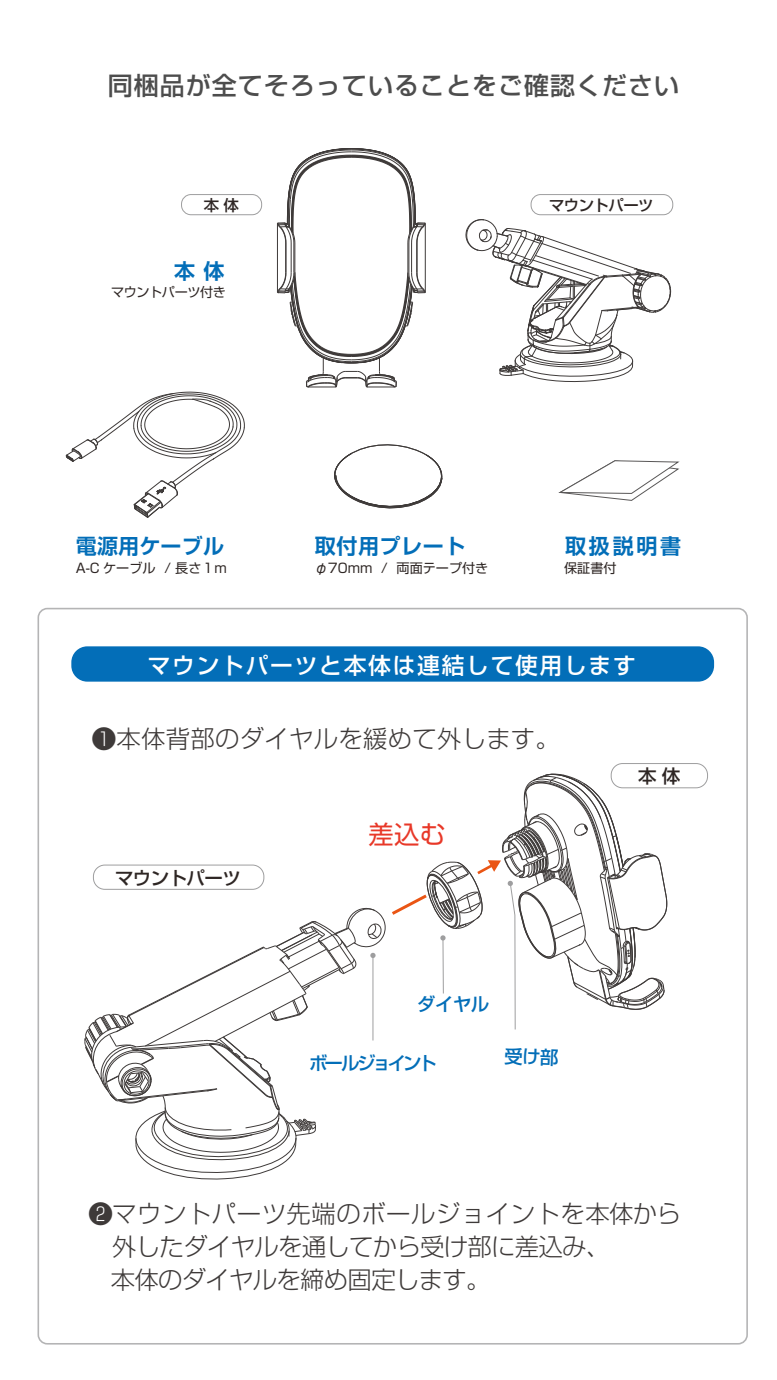
<style>
.page{position:relative;width:777px;height:1380px;background:#fff}
.page>*{position:absolute;margin:0;border:0;box-sizing:border-box;transform-origin:0 0}
.t1{font:25.19px "Shin Go Pro";color:#e83828}
.t2{font:500 25px "Shin Go Pro";letter-spacing:.04em;color:#4d4d4d}
.t3{font:300 24.38px "Shin Go Pro";letter-spacing:-.03em;color:#3e3a39}
.t4{font:300 24.38px "Shin Go Pro";letter-spacing:.02em;color:#3e3a39}
.t5{font:300 24.38px "Shin Go Pro";letter-spacing:.01em;color:#3e3a39}
.t6{font:500 22.62px "Shin Go Pro";letter-spacing:.08em;color:#fff}
.t7{font:700 20.94px "Shin Go Pro De";letter-spacing:.03em;color:#036eb8}
.t8{font:700 20.94px "Shin Go Pro De";letter-spacing:.01em;color:#036eb8}
.t9{font:500 18.44px "Shin Go Pro";letter-spacing:-.03em;color:#2e2624}
.t10{font:500 18.38px "Shin Go Pro";letter-spacing:-.17em;color:#036eb8}
.t11{font:500 18.38px "Shin Go Pro";letter-spacing:-.145em;color:#036eb8}
.t12{font:500 15.31px "Shin Go Pro";letter-spacing:-.03em;color:#2e2624}
.t13{font:13.12px "Shin Go Pro";color:#2e2624}
.t14{font:13.12px "Shin Go Pro";letter-spacing:-.03em;color:#2e2624}
</style>
<div class="page">
<div style="left:71px;top:646px;width:642px;height:36px;background:#036eb8;border-radius:16px"></div>
<svg style="left:334px;top:444px;width:108px;height:65px"></svg>
<svg style="left:66px;top:392px;width:179px;height:126px"></svg>
<svg style="left:465px;top:219px;width:206px;height:163px"></svg>
<hr style="left:425px;top:224px;width:1px;height:68px;background:#3e3a39">
<svg style="left:277px;top:148px;width:148px;height:240px"></svg>
<svg style="left:558px;top:460px;width:120px;height:41px"></svg>
<div style="left:610px;top:763px;width:97px;height:25px;border:1px solid #9e9e9f;border-radius:11px"></div>
<div style="left:530px;top:194px;width:142px;height:21px;border:1px solid #9e9e9f;border-radius:9px"></div>
<div style="left:181px;top:194px;width:81px;height:21px;border:1px solid #9e9e9f;border-radius:9px"></div>
<svg style="left:84px;top:773px;width:583px;height:407px"></svg>
<p class="t2" style="left:108px;top:65px;width:573px">同梱品が全てそろっていることをご確認ください</p>
<p class="t12" style="left:204px;top:192px;width:36px">本 体</p>
<p class="t12" style="left:548px;top:193px;width:106px">マウントパーツ</p>
<p class="t7" style="left:174px;top:254px;width:73px">本 体　</p>
<p class="t14" style="left:111px;top:282px;width:116px">マウントパーツ付き</p>
<p class="t8" style="left:76px;top:529px;width:150px">電源用ケーブル</p>
<p class="t7" style="left:315px;top:529px;width:152px">取付用プレート</p>
<p class="t7" style="left:565px;top:529px;width:117px">取扱説明書</p>
<p class="t13" style="left:76px;top:557px;width:153px">A-C ケーブル / 長さ１m</p>
<p class="t13" style="left:315px;top:557px;width:175px">φ70mm / 両面テープ付き</p>
<p class="t13" style="left:564px;top:557px;width:54px">保証書付</p>
<p class="t6" style="left:148px;top:646px;width:489px">マウントパーツと本体は連結して使用します</p>
<p class="t5" style="left:92px;top:719px;width:469px">❶本体背部のダイヤルを緩めて外します。</p>
<p class="t9" style="left:115px;top:863px;width:127px">マウントパーツ</p>
<p class="t1" style="left:368px;top:814px;width:78px">差込む</p>
<p class="t11" style="left:417px;top:989px;width:73px">ダイヤル</p>
<p class="t10" style="left:309px;top:1048px;width:129px">ボールジョイント</p>
<p class="t9" style="left:638px;top:761px;width:43px">本 体</p>
<p class="t4" style="left:89px;top:1194px;width:593px">❷マウントパーツ先端のボールジョイントを本体から</p>
<p class="t3" style="left:89px;top:1226px;width:523px">　外したダイヤルを通してから受け部に差込み、</p>
<p class="t3" style="left:111px;top:1259px;width:381px">本体のダイヤルを締め固定します。</p>
</div>
